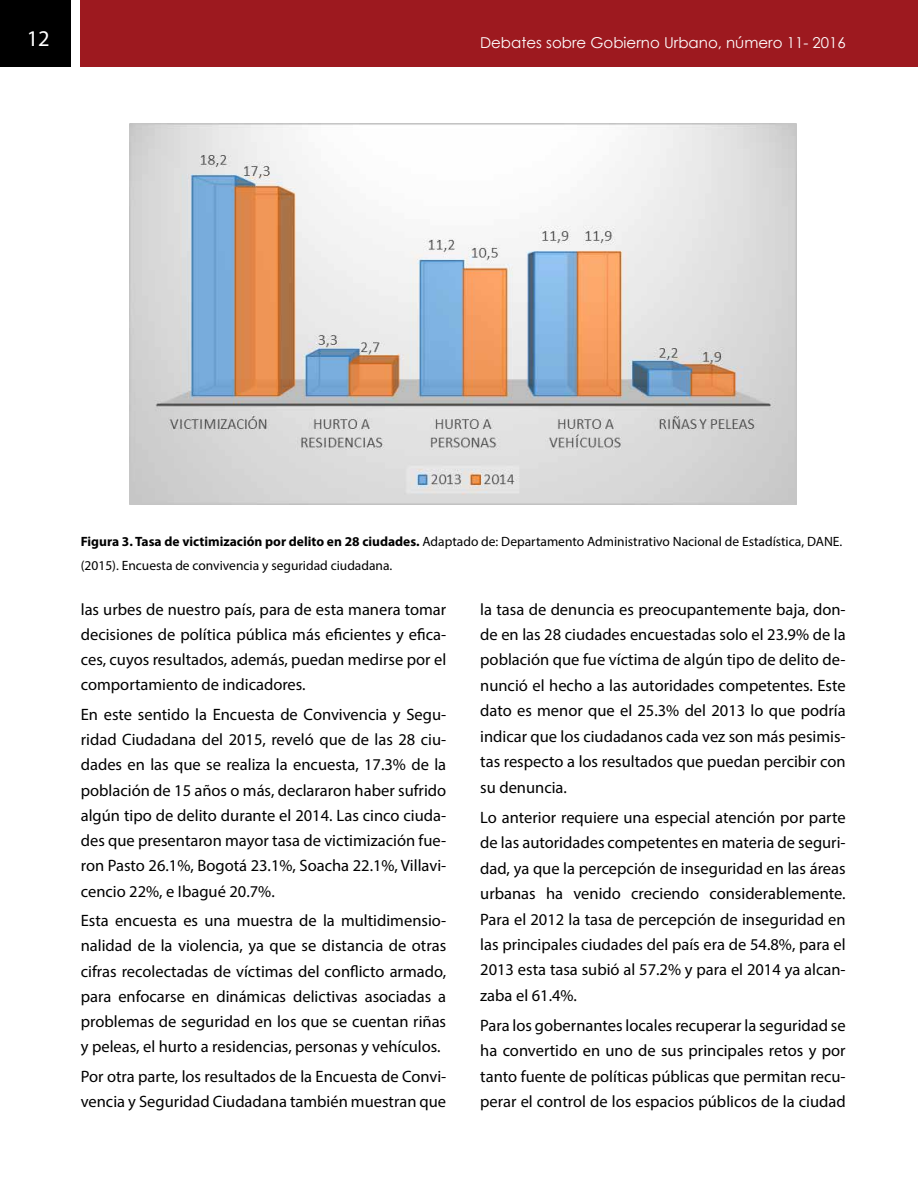
<style>
.page{position:relative;width:918px;height:1188px;background:#fff}
.page>*{position:absolute;margin:0;border:0;box-sizing:border-box;transform-origin:0 0}
.t1{font:22.5px "Myriad Pro";color:#fff}
.t2{font:16.5px/25.5px "Myriad Pro";color:#000;text-align:justify}
.t3{font:15px "Century Gothic";color:#fff}
.t4{font:13.5px/24px "Myriad Pro";color:#000}
.s1{font-weight:700}
</style>
<div class="page">
<div style="left:81px;top:0;width:837px;height:67px;background:#9d191f"></div>
<div style="left:0;top:0;width:70px;height:67px;background:#000"></div>
<img style="left:130px;top:123px;width:667px;height:381px">
<h1 class="t1" style="left:27px;top:25px;width:25px">12</h1>
<p class="t3" style="left:480px;top:33px;width:367px">Debates sobre Gobierno Urbano, número 11- 2016</p>
<p class="t4" style="left:81px;top:530px;width:763px"><span class="s1">Figura 3. Tasa de victimización por delito en 28 ciudades.</span> Adaptado de: Departamento Administrativo Nacional de Estadística, DANE. (2015). Encuesta de convivencia y seguridad ciudadana.</p>
<p class="t2" style="left:81px;top:596px;width:367px">las urbes de nuestro país, para de esta manera tomar decisiones de política pública más eficientes y efica&shy;ces, cuyos resultados, además, puedan medirse por el comportamiento de indicadores.</p>
<p class="t2" style="left:81px;top:701px;width:367px">En este sentido la Encuesta de Convivencia y Segu&shy;ridad Ciudadana del 2015, reveló que de las 28 ciu&shy;dades en las que se realiza la encuesta, 17.3% de la población de 15 años o más, declararon haber sufrido algún tipo de delito durante el 2014. Las cinco ciuda&shy;des que presentaron mayor tasa de victimización fue&shy;ron Pasto 26.1%, Bogotá 23.1%, Soacha 22.1%, Villavi&shy;cencio 22%, e Ibagué 20.7%.</p>
<p class="t2" style="left:81px;top:908px;width:367px">Esta encuesta es una muestra de la multidimensio&shy;nalidad de la violencia, ya que se distancia de otras cifras recolectadas de víctimas del conflicto armado, para enfocarse en dinámicas delictivas asociadas a problemas de seguridad en los que se cuentan riñas y peleas, el hurto a residencias, personas y vehículos.</p>
<p class="t2" style="left:81px;top:1064px;width:367px">Por otra parte, los resultados de la Encuesta de Convi&shy;vencia y Seguridad Ciudadana también muestran que</p>
<p class="t2" style="left:480px;top:596px;width:367px">la tasa de denuncia es preocupantemente baja, don&shy;de en las 28 ciudades encuestadas solo el 23.9% de la población que fue víctima de algún tipo de delito de&shy;nunció el hecho a las autoridades competentes. Este dato es menor que el 25.3% del 2013 lo que podría indicar que los ciudadanos cada vez son más pesimis&shy;tas respecto a los resultados que puedan percibir con su denuncia.</p>
<p class="t2" style="left:480px;top:804px;width:367px">Lo anterior requiere una especial atención por parte de las autoridades competentes en materia de seguri&shy;dad, ya que la percepción de inseguridad en las áreas urbanas ha venido creciendo considerablemente.<br>Para el 2012 la tasa de percepción de inseguridad en las principales ciudades del país era de 54.8%, para el 2013 esta tasa subió al 57.2% y para el 2014 ya alcan&shy;zaba el 61.4%.</p>
<p class="t2" style="left:480px;top:1012px;width:367px">Para los gobernantes locales recuperar la seguridad se ha convertido en uno de sus principales retos y por tanto fuente de políticas públicas que permitan recu&shy;perar el control de los espacios públicos de la ciudad</p>
</div>
